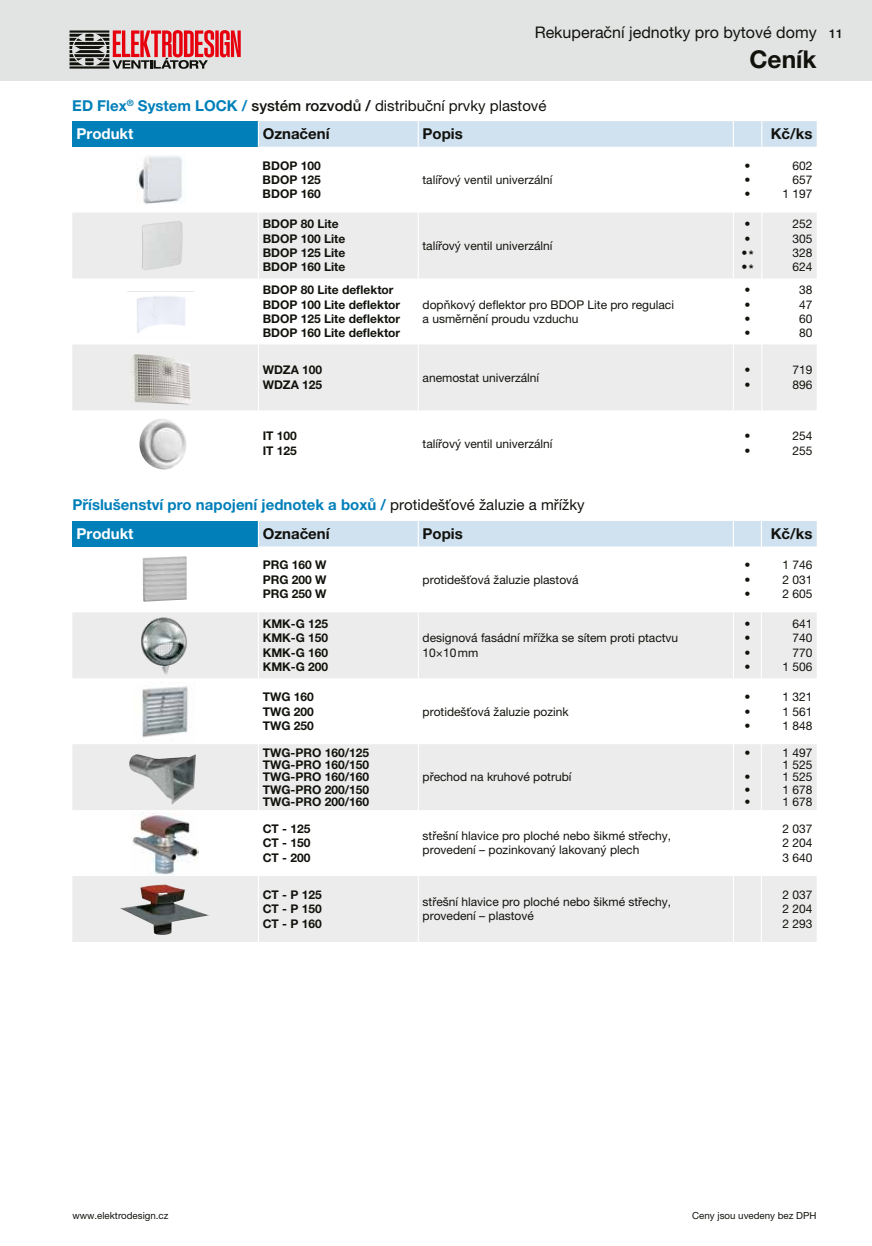
<style>
.page{position:relative;width:872px;height:1246px;background:#fff}
.page>*{position:absolute;margin:0;border:0;box-sizing:border-box;transform-origin:0 0}
.t1{font:700 24.45px "Helvetica Neue LT Pro";color:#12120d}
.t2{font:16.05px "Helvetica Neue LT Pro";color:#12120d}
.t3{font:700 15px "Helvetica Neue LT Pro";color:#007fb9}
.t4{font:15px "Helvetica Neue LT Pro";color:#12120d}
.t5{font:700 15px "Helvetica Neue LT Pro";color:#12120d}
.t6{font:700 15px "Helvetica Neue LT Pro";color:#fff}
.t7{font:500 12.3px "Helvetica Neue LT Pro";color:#12120d}
.t8{font:12px/14.4px "Helvetica Neue LT Pro";color:#12120d;text-align:justify}
.t9{font:700 12px/14.4px "Helvetica Neue LT Pro";color:#12120d;text-align:justify}
.t10{font:9.75px "Helvetica Neue LT Pro";color:#12120d}
.s1{font-weight:700;color:#007fb9}
.s2{font-weight:500}
.s3{font-weight:700}
.s4{font-weight:400;color:#12120d}
</style>
<div class="page">
<div style="left:0;top:0;width:872px;height:80px;background:#e2e3e3"></div>
<svg style="left:215px;top:30px;width:4px;height:27px"></svg>
<svg style="left:220px;top:30px;width:21px;height:27px"></svg>
<svg style="left:70px;top:30px;width:144px;height:39px"></svg>
<div style="left:72px;top:121px;width:186px;height:26px;background:#007fb9"></div>
<svg style="left:72px;top:213px;width:744px;height:197px;fill:#ececec"></svg>
<svg style="left:258px;top:121px;width:558px;height:26px;background:#d1e1f0"></svg>
<hr style="left:258px;top:213px;width:1px;height:66px;background:#fff">
<hr style="left:418px;top:213px;width:1px;height:66px;background:#fff">
<hr style="left:733px;top:213px;width:1px;height:66px;background:#fff">
<hr style="left:761px;top:213px;width:1px;height:66px;background:#fff">
<hr style="left:258px;top:279px;width:1px;height:65px;background:#fff">
<hr style="left:418px;top:279px;width:1px;height:65px;background:#fff">
<hr style="left:733px;top:279px;width:1px;height:65px;background:#fff">
<hr style="left:761px;top:279px;width:1px;height:65px;background:#fff">
<hr style="left:258px;top:344px;width:1px;height:66px;background:#fff">
<hr style="left:418px;top:344px;width:1px;height:66px;background:#fff">
<hr style="left:733px;top:344px;width:1px;height:66px;background:#fff">
<hr style="left:761px;top:344px;width:1px;height:66px;background:#fff">
<img style="left:139px;top:419px;width:47px;height:51px">
<img style="left:136px;top:156px;width:47px;height:47px">
<img style="left:129px;top:354px;width:63px;height:52px">
<img style="left:142px;top:221px;width:41px;height:50px">
<img style="left:128px;top:290px;width:65px;height:48px">
<div style="left:72px;top:521px;width:186px;height:25px;background:#007fb9"></div>
<svg style="left:72px;top:612px;width:744px;height:330px;fill:#ececec"></svg>
<div style="left:259px;top:521px;width:557px;height:25px;background:#d0e1f0"></div>
<hr style="left:258px;top:612px;width:1px;height:66px;background:#fff">
<hr style="left:418px;top:612px;width:1px;height:66px;background:#fff">
<hr style="left:733px;top:612px;width:1px;height:66px;background:#fff">
<hr style="left:761px;top:612px;width:1px;height:66px;background:#fff">
<hr style="left:258px;top:678px;width:1px;height:66px;background:#fff">
<hr style="left:418px;top:678px;width:1px;height:66px;background:#fff">
<hr style="left:733px;top:678px;width:1px;height:66px;background:#fff">
<hr style="left:761px;top:678px;width:1px;height:66px;background:#fff">
<hr style="left:258px;top:744px;width:1px;height:66px;background:#fff">
<hr style="left:418px;top:744px;width:1px;height:66px;background:#fff">
<hr style="left:733px;top:744px;width:1px;height:66px;background:#fff">
<hr style="left:761px;top:744px;width:1px;height:66px;background:#fff">
<hr style="left:258px;top:810px;width:1px;height:66px;background:#fff">
<hr style="left:418px;top:810px;width:1px;height:66px;background:#fff">
<hr style="left:733px;top:810px;width:1px;height:66px;background:#fff">
<hr style="left:761px;top:810px;width:1px;height:66px;background:#fff">
<hr style="left:258px;top:876px;width:1px;height:66px;background:#fff">
<hr style="left:418px;top:876px;width:1px;height:66px;background:#fff">
<hr style="left:733px;top:876px;width:1px;height:66px;background:#fff">
<hr style="left:761px;top:876px;width:1px;height:66px;background:#fff">
<img style="left:143px;top:556px;width:44px;height:46px">
<img style="left:139px;top:615px;width:51px;height:61px">
<img style="left:135px;top:683px;width:61px;height:59px">
<img style="left:128px;top:754px;width:68px;height:51px">
<img style="left:132px;top:813px;width:66px;height:62px">
<img style="left:119px;top:884px;width:91px;height:51px">
<h2 class="t2" style="left:534px;top:23px;width:283px">Rekuperační jednotky pro bytové domy</h2>
<h1 class="t1" style="left:749px;top:44px;width:69px">Ceník</h1>
<p class="t4" style="left:72px;top:96px;width:476px"><span class="s1">ED Flex</span><sup>®</sup> <span class="s1">System LOCK /</span> <span class="s2">systém rozvodů /</span> distribuční prvky plastové</p>
<p class="t6" style="left:77px;top:125px;width:58px">Produkt</p>
<p class="t5" style="left:263px;top:125px;width:68px">Označení</p>
<p class="t5" style="left:422px;top:125px;width:42px">Popis</p>
<p class="t5" style="left:770px;top:125px;width:43px">Kč/ks</p>
<p class="t9" style="left:263px;top:158px;width:60px">BDOP 100<br>BDOP 125<br>BDOP 160</p>
<p class="t8" style="left:744px;top:158px;width:7px">• • •</p>
<p class="t8" style="left:782px;top:158px;width:32px;text-align:right">602<br>657<br>1 197</p>
<p class="t8" style="left:422px;top:172px;width:131px">talířový ventil univerzální</p>
<p class="t9" style="left:263px;top:216px;width:84px;text-align:left">BDOP 80 Lite<br>BDOP 100 Lite<br>BDOP 125 Lite<br>BDOP 160 Lite</p>
<p class="t9" style="left:263px;top:282px;width:139px;text-align:left">BDOP 80 Lite deflektor<br>BDOP 100 Lite deflektor<br>BDOP 125 Lite deflektor<br>BDOP 160 Lite deflektor</p>
<p class="t8" style="left:422px;top:238px;width:131px">talířový ventil univerzální</p>
<p class="t8" style="left:422px;top:297px;width:253px">dopňkový deflektor pro BDOP Lite pro regulaci a usměrnění proudu vzduchu</p>
<p class="t8" style="left:744px;top:217px;width:7px">• •</p>
<p class="t8" style="left:741px;top:245px;width:14px">•<span class="s3">*</span></p>
<p class="t8" style="left:741px;top:260px;width:14px">•<span class="s3">*</span></p>
<p class="t8" style="left:792px;top:217px;width:22px">252<br>305<br>328<br>624</p>
<p class="t8" style="left:744px;top:283px;width:7px">• • • •</p>
<p class="t8" style="left:799px;top:283px;width:15px">38<br>47<br>60<br>80</p>
<p class="t9" style="left:263px;top:363px;width:61px">WDZA 100<br>WDZA 125</p>
<p class="t8" style="left:422px;top:370px;width:118px">anemostat univerzální</p>
<p class="t8" style="left:744px;top:363px;width:7px">• •</p>
<p class="t8" style="left:792px;top:363px;width:22px">719<br>896</p>
<p class="t7" style="left:829px;top:27px;width:15px">11</p>
<p class="t9" style="left:263px;top:429px;width:36px">IT 100<br>IT 125</p>
<p class="t8" style="left:422px;top:436px;width:131px">talířový ventil univerzální</p>
<p class="t8" style="left:744px;top:429px;width:7px">• •</p>
<p class="t8" style="left:792px;top:429px;width:22px">254<br>255</p>
<p class="t3" style="left:72px;top:496px;width:514px">Příslušenství pro napojení jednotek a boxů / <span class="s4">protidešťové žaluzie a mřížky</span></p>
<p class="t6" style="left:77px;top:524px;width:58px">Produkt</p>
<p class="t5" style="left:263px;top:524px;width:68px">Označení</p>
<p class="t5" style="left:422px;top:524px;width:42px">Popis</p>
<p class="t5" style="left:770px;top:524px;width:43px">Kč/ks</p>
<p class="t9" style="left:263px;top:557px;width:65px">PRG 160 W PRG 200 W PRG 250 W</p>
<p class="t8" style="left:744px;top:558px;width:7px">• • •</p>
<p class="t8" style="left:782px;top:558px;width:32px">1 746<br>2 031<br>2 605</p>
<p class="t8" style="left:422px;top:572px;width:158px">protidešťová žaluzie plastová</p>
<p class="t9" style="left:263px;top:616px;width:67px">KMK-G 125<br>KMK-G 150<br>KMK-G 160<br>KMK-G 200</p>
<p class="t9" style="left:263px;top:689px;width:53px">TWG 160<br>TWG 200<br>TWG 250</p>
<p class="t9" style="left:263px;top:746px;width:108px;line-height:12.1px">TWG-PRO 160/125<br>TWG-PRO 160/150<br>TWG-PRO 160/160<br>TWG-PRO 200/150<br>TWG-PRO 200/160</p>
<p class="t8" style="left:422px;top:631px;width:257px">designová fasádní mřížka se sítem proti ptactvu<br>10×10mm</p>
<p class="t8" style="left:422px;top:704px;width:148px">protidešťová žaluzie pozink</p>
<p class="t8" style="left:422px;top:770px;width:150px">přechod na kruhové potrubí</p>
<p class="t8" style="left:744px;top:616px;width:7px">• • • •</p>
<p class="t8" style="left:782px;top:616px;width:32px;text-align:right">641<br>740<br>770<br>1 506</p>
<p class="t8" style="left:744px;top:689px;width:7px">• • •</p>
<p class="t8" style="left:782px;top:689px;width:32px">1 321<br>1 561<br>1 848</p>
<p class="t8" style="left:744px;top:740px;width:7px;line-height:24.3px">• •</p>
<p class="t8" style="left:744px;top:783px;width:7px;line-height:12.1px">• •</p>
<p class="t8" style="left:782px;top:746px;width:32px;line-height:12.1px">1 497<br>1 525<br>1 525<br>1 678<br>1 678</p>
<p class="t9" style="left:263px;top:821px;width:49px">CT - 125<br>CT - 150<br>CT - 200</p>
<p class="t8" style="left:422px;top:828px;width:250px">střešní hlavice pro ploché nebo šikmé střechy, provedení – pozinkovaný lakovaný plech</p>
<p class="t8" style="left:782px;top:821px;width:32px">2 037<br>2 204<br>3 640</p>
<p class="t9" style="left:263px;top:887px;width:61px">CT - P 125<br>CT - P 150<br>CT - P 160</p>
<p class="t8" style="left:422px;top:894px;width:250px">střešní hlavice pro ploché nebo šikmé střechy, provedení – plastové</p>
<p class="t8" style="left:782px;top:887px;width:32px">2 037<br>2 204<br>2 293</p>
<p class="t10" style="left:72px;top:1209px;width:98px">www.elektrodesign.cz</p>
<p class="t10" style="left:692px;top:1209px;width:126px">Ceny jsou uvedeny bez DPH</p>
</div>
